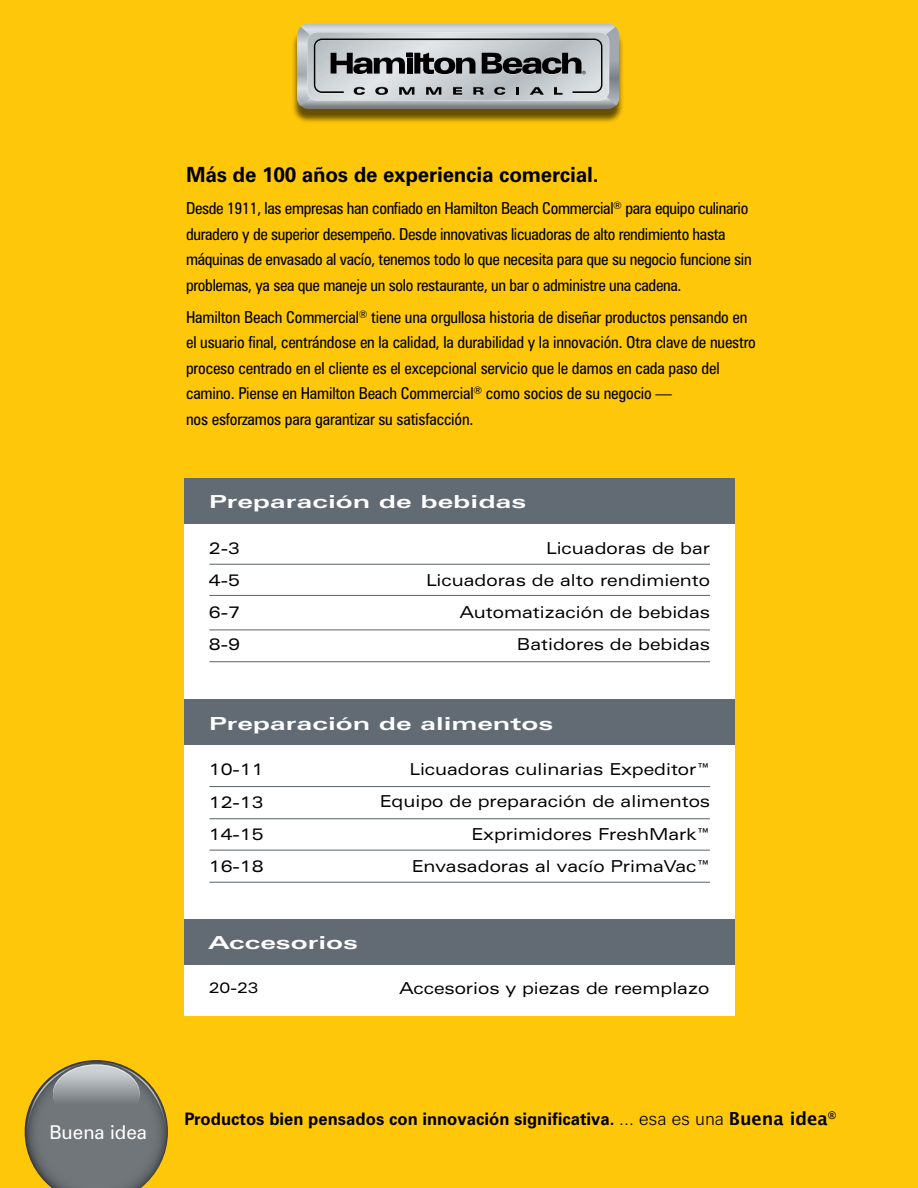
<style>
.page{position:relative;width:918px;height:1188px;background:#ffc709}
.page>*{position:absolute;margin:0;border:0;box-sizing:border-box;transform-origin:0 0}
.t1{font:700 21px "Zurich BT";letter-spacing:-.01em;color:#000}
.t2{font:19.2px "Zurich BT";color:#fff}
.t3{font:700 expanded 18px "Zurich BT";color:#fff;scale:1.3 1}
.t4{font:700 17.25px "Zurich BT";color:#000}
.t5{font:condensed 16.5px/25.5px "Zurich BT";letter-spacing:-.01em;color:#000}
.t6{font:expanded 16.5px/32.2px "Zurich BT";color:#000;text-align:justify}
.t7{font:expanded 15px "Zurich BT";color:#000}
.s1{font-weight:300;font-size:18px}
.s2{font-family:"Lucida Grande";font-size:18px}
</style>
<div class="page">
<div style="left:292px;top:28px;width:333px;height:96px;background:#000;opacity:.6"></div>
<svg style="left:297px;top:24px;width:322px;height:85px;background:#a6abad"></svg>
<div style="left:184px;top:519px;width:551px;height:497px;background:#fff"></div>
<div style="left:184px;top:478px;width:551px;height:45px;background:#626b74"></div>
<hr style="left:209px;top:661px;width:501px;height:1px;background:#626b74">
<hr style="left:209px;top:595px;width:501px;height:1px;background:#626b74">
<hr style="left:209px;top:564px;width:501px;height:1px;background:#626b74">
<hr style="left:209px;top:629px;width:501px;height:1px;background:#626b74">
<hr style="left:209px;top:786px;width:501px;height:1px;background:#626b74">
<hr style="left:209px;top:850px;width:501px;height:1px;background:#626b74">
<hr style="left:209px;top:818px;width:501px;height:1px;background:#626b74">
<hr style="left:209px;top:882px;width:501px;height:1px;background:#626b74">
<div style="left:184px;top:919px;width:551px;height:46px;background:#626b74"></div>
<div style="left:184px;top:700px;width:551px;height:45px;background:#626b74"></div>
<svg style="left:25px;top:1060px;width:143px;height:128px"></svg>
<p class="t1" style="left:186px;top:162px;width:414px">Más de 100 años de experiencia comercial.</p>
<p class="t5" style="left:186px;top:195px;width:567px">Desde 1911, las empresas han confiado en Hamilton Beach Commercial<sup>®</sup> para equipo culinario duradero y de superior desempeño. Desde innovativas licuadoras de alto rendimiento hasta máquinas de envasado al vacío, tenemos todo lo que necesita para que su negocio funcione sin problemas, ya sea que maneje un solo restaurante, un bar o administre una cadena.</p>
<p class="t5" style="left:186px;top:304px;width:571px">Hamilton Beach Commercial<sup>®</sup> tiene una orgullosa historia de diseñar productos pensando en el usuario final, centrándose en la calidad, la durabilidad y la innovación. Otra clave de nuestro proceso centrado en el cliente es el excepcional servicio que le damos en cada paso del camino. Piense en Hamilton Beach Commercial<sup>®</sup> como socios de su negocio —<br>nos esforzamos para garantizar su satisfacción.</p>
<p class="t3" style="left:209px;top:491px;width:246px">Preparación de bebidas</p>
<p class="t6" style="left:209px;top:532px;width:33px">2-3<br>4-5<br>6-7<br>8-9</p>
<p class="t6" style="left:426px;top:532px;width:286px;text-align:right">Licuadoras de bar<br>Licuadoras de alto rendimiento<br>Automatización de bebidas<br>Batidores de bebidas</p>
<p class="t3" style="left:209px;top:713px;width:267px">Preparación de alimentos</p>
<p class="t6" style="left:209px;top:753px;width:56px">10-11<br>12-13<br>14-15<br>16-18</p>
<p class="t6" style="left:380px;top:753px;width:332px;text-align:right">Licuadoras culinarias Expeditor™<br>Equipo de preparación de alimentos<br>Exprimidores FreshMark™<br>Envasadoras al vacío PrimaVac™</p>
<p class="t3" style="left:209px;top:932px;width:116px">Accesorios</p>
<p class="t7" style="left:209px;top:979px;width:51px">20-23</p>
<p class="t6" style="left:400px;top:972px;width:311px">Accesorios y piezas de reemplazo</p>
<p class="t2" style="left:49px;top:1120px;width:99px">Buena idea</p>
<p class="t4" style="left:184px;top:1109px;width:654px">Productos bien pensados con innovación significativa. <span class="s1">... esa es una</span> <span class="s2">Buena idea</span><sup>®</sup></p>
</div>
